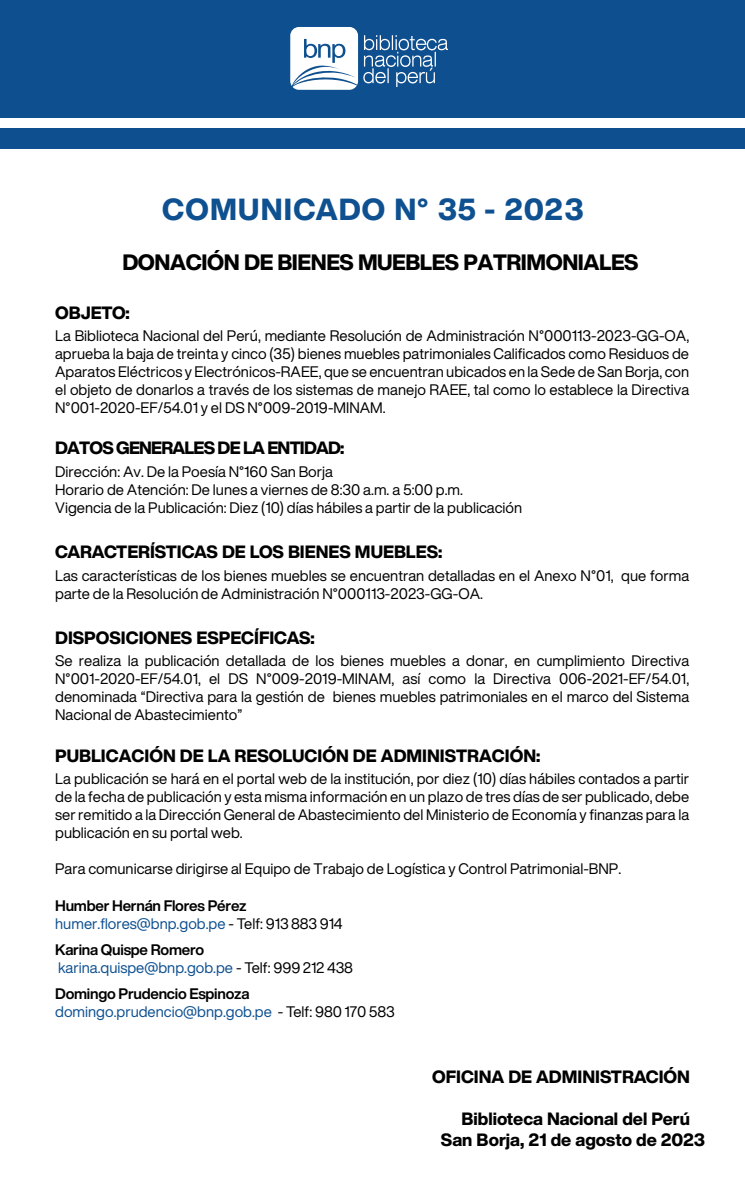
<style>
.page{position:relative;width:745px;height:1187px;background:#fff}
.page>*{position:absolute;margin:0;border:0;box-sizing:border-box;transform-origin:0 0}
.t1{font:800 30px "Helvetica Now Display";letter-spacing:.04em;color:#0e5090}
.t2{font:800 21.88px "Helvetica Now Display";letter-spacing:-.02em;color:#010101}
.t3{font:800 17.5px/21px "Helvetica Now Display";color:#010101;text-align:center}
.t4{font:800 17.5px "Helvetica Now Display";letter-spacing:-.045em;color:#010101}
.t5{font:15px/18px "Helvetica Now Display";color:#010101;text-align:justify}
.t6{font:15px/18px "Helvetica Now Display";color:#0e5090}
.t7{font:700 15px/18px "Helvetica Now Display";letter-spacing:-.015em;color:#010101}
.s1{font-weight:400;color:#0e5090}
.s2{font-weight:400}
.s3{font-weight:700;color:#010101}
.s4{color:#010101}
</style>
<div class="page">
<div style="left:0;top:0;width:744px;height:117px;background:#0d4f8f"></div>
<div style="left:0;top:128px;width:744px;height:21px;background:#0d4f8f"></div>
<svg style="left:290px;top:27px;width:157px;height:63px"></svg>
<h1 class="t1" style="left:162px;top:188px;width:423px">COMUNICADO N° 35 - 2023</h1>
<h2 class="t2" style="left:122px;top:247px;width:517px">DONACIÓN DE BIENES MUEBLES PATRIMONIALES</h2>
<p class="t3" style="left:55px;top:302px;width:76px">OBJETO:</p>
<p class="t5" style="left:55px;top:326px;width:635px">La Biblioteca Nacional del Perú, mediante Resolución de Administración N°000113-2023-GG-OA, aprueba la baja de treinta y cinco (35) bienes muebles patrimoniales Calificados como Residuos de Aparatos Eléctricos y Electrónicos-RAEE, que se encuentran ubicados en la Sede de San Borja, con el objeto de donarlos a través de los sistemas de manejo RAEE, tal como lo establece la Directiva N°001-2020-EF/54.01 y el DS N°009-2019-MINAM.</p>
<p class="t4" style="left:55px;top:435px;width:290px">DATOS GENERALES DE LA ENTIDAD:</p>
<p class="t5" style="left:55px;top:463px;width:468px;text-align:left">Dirección: Av. De la Poesía N°160 San Borja<br>Horario de Atención: De lunes a viernes de 8:30 a.m. a 5:00 p.m.<br>Vigencia de la Publicación: Diez (10) días hábiles a partir de la publicación</p>
<p class="t3" style="left:55px;top:541px;width:388px">CARACTERÍSTICAS DE LOS BIENES MUEBLES:</p>
<p class="t5" style="left:55px;top:566px;width:635px">Las características de los bienes muebles se encuentran detalladas en el Anexo N°01, que forma parte de la Resolución de Administración N°000113-2023-GG-OA.</p>
<p class="t3" style="left:55px;top:627px;width:261px">DISPOSICIONES ESPECÍFICAS:</p>
<p class="t5" style="left:55px;top:652px;width:635px">Se realiza la publicación detallada de los bienes muebles a donar, en cumplimiento Directiva N°001-2020-EF/54.01, el DS N°009-2019-MINAM, así como la Directiva 006-2021-EF/54.01, denominada “Directiva para la gestión de bienes muebles patrimoniales en el marco del Sistema Nacional de Abastecimiento”</p>
<p class="t3" style="left:55px;top:745px;width:486px">PUBLICACIÓN DE LA RESOLUCIÓN DE ADMINISTRACIÓN:</p>
<p class="t5" style="left:55px;top:769px;width:635px">La publicación se hará en el portal web de la institución, por diez (10) días hábiles contados a partir de la fecha de publicación y esta misma información en un plazo de tres días de ser publicado, debe ser remitido a la Dirección General de Abastecimiento del Ministerio de Economía y finanzas para la publicación en su portal web.</p>
<p class="t5" style="left:55px;top:859px;width:567px">Para comunicarse dirigirse al Equipo de Trabajo de Logística y Control Patrimonial-BNP.</p>
<p class="t7" style="left:55px;top:896px;width:289px">Humber Hernán Flores Pérez <span class="s1">humer.flores@bnp.gob.pe</span> <span class="s2">- Telf: 913 883 914</span></p>
<p class="t6" style="left:55px;top:940px;width:299px"><span class="s3">Karina Quispe Romero </span>karina.quispe@bnp.gob.pe <span class="s4">- Telf: 999 212 438</span></p>
<p class="t6" style="left:55px;top:984px;width:341px"><span class="s3">Domingo Prudencio Espinoza </span>domingo.prudencio@bnp.gob.pe <span class="s4">- Telf: 980 170 583</span></p>
<p class="t3" style="left:432px;top:1066px;width:259px">OFICINA DE ADMINISTRACIÓN</p>
<p class="t3" style="left:440px;top:1108px;width:265px">Biblioteca Nacional del Perú<br>San Borja, 21 de agosto de 2023</p>
</div>
